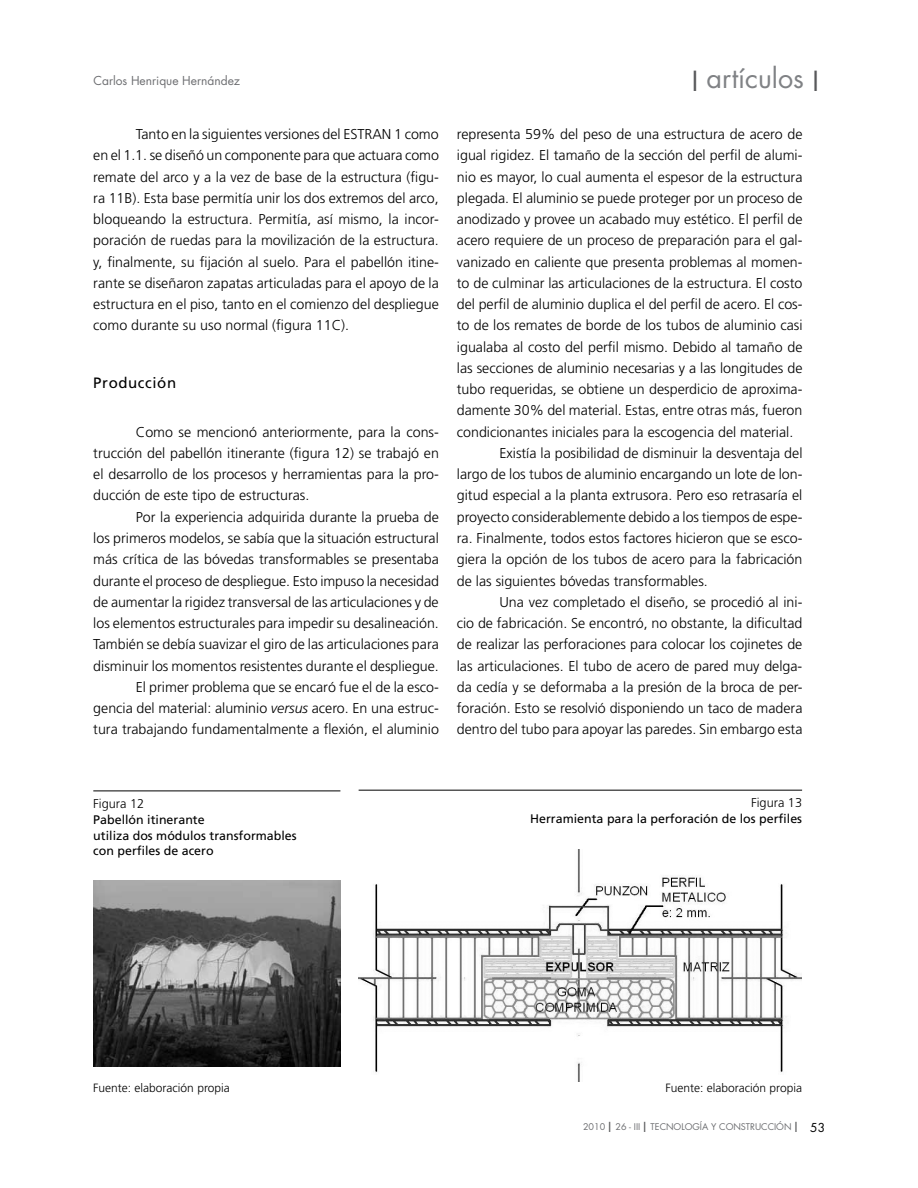
<style>
.page{position:relative;width:918px;height:1188px;background:#fff}
.page>*{position:absolute;margin:0;border:0;box-sizing:border-box;transform-origin:0 0}
.t1{font:27px "Futura";color:#808285}
.t2{font:15px "Frutiger";letter-spacing:.04em;color:#000}
.t3{font:300 14.25px/21.3px "Frutiger";color:#000;text-align:justify}
.t4{font:300 12.75px "Frutiger";color:#000}
.t5{font:12.45px/15.8px "Frutiger";color:#000}
.t6{font:300 12px "Frutiger";color:#000}
.t7{font:12px "Futura";color:#6d6e71}
.t8{font:9px "Futura";color:#6d6e71}
.s1{font-style:italic}
.s2{color:#58595b}
.s3{font-size:13.5px;color:#58595b}
.s4{font-size:12px;color:#000}
</style>
<div class="page">
<img style="left:359px;top:850px;width:442px;height:231px">
<hr style="left:93px;top:791px;width:247px;height:1px;background:#000">
<hr style="left:359px;top:790px;width:443px;height:1px;background:#000">
<img style="left:93px;top:881px;width:247px;height:185px">
<p class="t7" style="left:94px;top:73px;width:148px">Carlos Henrique Hernández</p>
<p class="t3" style="left:93px;top:123px;width:347px;text-indent:43px">Tanto en la siguientes versiones del ESTRAN 1 como en el 1.1. se diseñó un componente para que actuara como remate del arco y a la vez de base de la estructura (figu&shy;ra 11B). Esta base permitía unir los dos extremos del arco, bloqueando la estructura. Permitía, así mismo, la incor&shy;poración de ruedas para la movilización de la estructura. y, finalmente, su fijación al suelo. Para el pabellón itine&shy;rante se diseñaron zapatas articuladas para el apoyo de la estructura en el piso, tanto en el comienzo del despliegue como durante su uso normal (figura 11C).</p>
<p class="t2" style="left:93px;top:374px;width:84px">Producción</p>
<p class="t3" style="left:93px;top:421px;width:347px;text-indent:43px">Como se mencionó anteriormente, para la cons&shy;trucción del pabellón itinerante (figura 12) se trabajó en el desarrollo de los procesos y herramientas para la pro&shy;ducción de este tipo de estructuras.</p>
<p class="t3" style="left:93px;top:506px;width:347px;text-align:right">Por la experiencia adquirida durante la prueba de<br>los primeros modelos, se sabía que la situación estructural más crítica de las bóvedas transformables se presentaba durante el proceso de despliegue. Esto impuso la necesidad de aumentar la rigidez transversal de las articulaciones y de los elementos estructurales para impedir su desalineación.<br>También se debía suavizar el giro de las articulaciones para disminuir los momentos resistentes durante el despliegue.<br>El primer problema que se encaró fue el de la esco&shy;gencia del material: aluminio <span class="s1">versus</span> acero. En una estruc&shy;tura trabajando fundamentalmente a flexión, el aluminio</p>
<h1 class="t1" style="left:692px;top:61px;width:129px"><span class="s2">I</span> artículos <span class="s2">I</span></h1>
<p class="t3" style="left:457px;top:123px;width:347px">representa 59% del peso de una estructura de acero de</p>
<p class="t3" style="left:457px;top:145px;width:347px">igual rigidez. El tamaño de la sección del perfil de alumi-</p>
<p class="t3" style="left:457px;top:166px;width:347px">nio es mayor, lo cual aumenta el espesor de la estructura</p>
<p class="t3" style="left:457px;top:187px;width:347px">plegada. El aluminio se puede proteger por un proceso de</p>
<p class="t3" style="left:457px;top:208px;width:347px">anodizado y provee un acabado muy estético. El perfil de</p>
<p class="t3" style="left:457px;top:230px;width:347px">acero requiere de un proceso de preparación para el gal-</p>
<p class="t3" style="left:457px;top:251px;width:347px">vanizado en caliente que presenta problemas al momen-</p>
<p class="t3" style="left:457px;top:272px;width:347px">to de culminar las articulaciones de la estructura. El costo</p>
<p class="t3" style="left:457px;top:294px;width:347px">del perfil de aluminio duplica el del perfil de acero. El cos-</p>
<p class="t3" style="left:457px;top:315px;width:347px">to de los remates de borde de los tubos de aluminio casi</p>
<p class="t3" style="left:457px;top:336px;width:347px">igualaba al costo del perfil mismo. Debido al tamaño de</p>
<p class="t3" style="left:457px;top:357px;width:347px">las secciones de aluminio necesarias y a las longitudes de</p>
<p class="t3" style="left:457px;top:379px;width:347px">tubo requeridas, se obtiene un desperdicio de aproxima-</p>
<p class="t3" style="left:457px;top:400px;width:347px">damente 30% del material. Estas, entre otras más, fueron</p>
<p class="t3" style="left:457px;top:421px;width:338px">condicionantes iniciales para la escogencia del material.</p>
<p class="t3" style="left:499px;top:442px;width:305px">Existía la posibilidad de disminuir la desventaja del</p>
<p class="t3" style="left:457px;top:464px;width:347px">largo de los tubos de aluminio encargando un lote de lon-</p>
<p class="t3" style="left:457px;top:485px;width:347px">gitud especial a la planta extrusora. Pero eso retrasaría el</p>
<p class="t3" style="left:457px;top:506px;width:347px">proyecto considerablemente debido a los tiempos de espe-</p>
<p class="t3" style="left:457px;top:527px;width:347px">ra. Finalmente, todos estos factores hicieron que se esco-</p>
<p class="t3" style="left:457px;top:549px;width:347px">giera la opción de los tubos de acero para la fabricación</p>
<p class="t3" style="left:457px;top:570px;width:252px">de las siguientes bóvedas transformables.</p>
<p class="t3" style="left:499px;top:591px;width:305px">Una vez completado el diseño, se procedió al ini-</p>
<p class="t3" style="left:457px;top:612px;width:347px">cio de fabricación. Se encontró, no obstante, la dificultad</p>
<p class="t3" style="left:457px;top:634px;width:347px">de realizar las perforaciones para colocar los cojinetes de</p>
<p class="t3" style="left:457px;top:655px;width:347px">las articulaciones. El tubo de acero de pared muy delga-</p>
<p class="t3" style="left:457px;top:676px;width:347px">da cedía y se deformaba a la presión de la broca de per-</p>
<p class="t3" style="left:457px;top:697px;width:347px">foración. Esto se resolvió disponiendo un taco de madera</p>
<p class="t3" style="left:457px;top:719px;width:347px">dentro del tubo para apoyar las paredes. Sin embargo esta</p>
<p class="t4" style="left:93px;top:796px;width:53px">Figura 12</p>
<p class="t5" style="left:93px;top:812px;width:205px">Pabellón itinerante<br>utiliza dos módulos transformables con perfiles de acero</p>
<p class="t4" style="left:751px;top:796px;width:53px">Figura 13</p>
<p class="t5" style="left:530px;top:811px;width:273px">Herramienta para la perforación de los perfiles</p>
<p class="t6" style="left:93px;top:1081px;width:138px">Fuente: elaboración propia</p>
<p class="t6" style="left:666px;top:1081px;width:138px">Fuente: elaboración propia</p>
<p class="t8" style="left:583px;top:1121px;width:244px">2010 <span class="s3">I</span> 26 - III <span class="s3">I</span> TECNOLOGÍA Y CONSTRUCCIÓN <span class="s3">I</span> <span class="s4">53</span></p>
</div>
